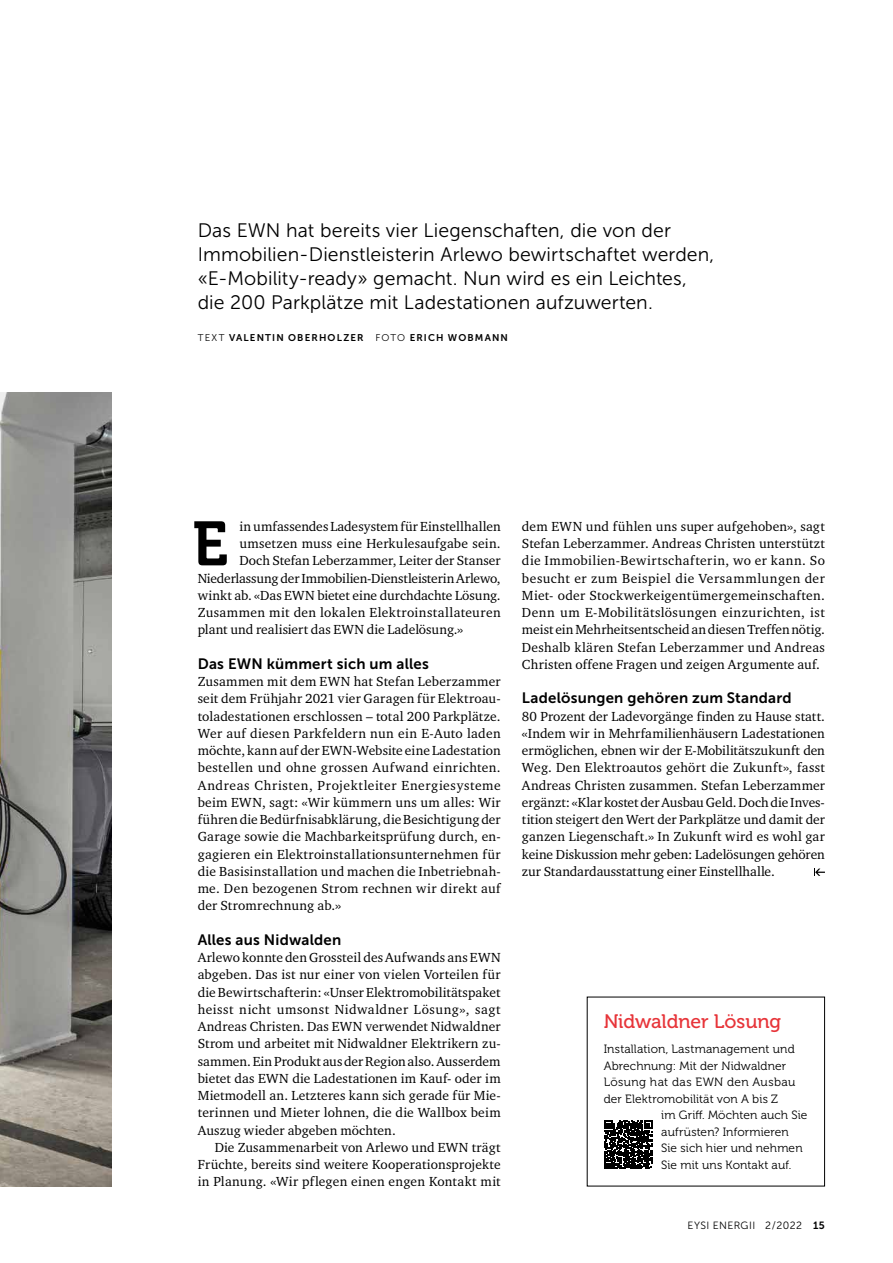
<style>
.page{position:relative;width:893px;height:1263px;background:#fff}
.page>*{position:absolute;margin:0;border:0;box-sizing:border-box;transform-origin:0 0}
.t1{font:62.1px "Museo 700";color:#000}
.t2{font:19.5px/24px "Museo Sans 300";letter-spacing:.005em;color:#000}
.t3{font:19.5px "Museo 500";letter-spacing:-.005em;color:#e73439}
.t4{font:15px "Museo Sans 700";letter-spacing:.015em;color:#000}
.t5{font:13.5px/17.2px "Charter ITC Std";letter-spacing:.01em;color:#000;text-align:justify}
.t6{font:13.5px "Charter ITC Std";letter-spacing:-.01em;color:#000}
.t7{font:13.5px "Charter ITC Std";letter-spacing:.03em;color:#000}
.t8{font:12px "Museo 300";letter-spacing:.01em;color:#000}
.t9{font:12px "Museo 300";letter-spacing:.03em;color:#000}
.t10{font:10.5px "Museo Sans 300";letter-spacing:.04em;color:#000}
.t11{font:9.75px "Museo Sans 700";letter-spacing:.12em;color:#000}
.s1{font-family:"Museo Sans 300"}
.s2{font-family:"Museo Sans 700"}
</style>
<div class="page">
<img style="left:0;top:393px;width:112px;height:793px">
<svg style="left:814px;top:868px;width:11px;height:8px"></svg>
<svg style="left:604px;top:1121px;width:48px;height:48px"></svg>
<h2 class="t2" style="left:198px;top:218px;width:518px">Das EWN hat bereits vier Liegenschaften, die von der Immobilien-Dienstleisterin Arlewo bewirtschaftet werden, «E-Mobility-ready» gemacht. Nun wird es ein Leichtes, die 200 Parkplätze mit Ladestationen aufzuwerten.</h2>
<p class="t11" style="left:198px;top:332px;width:312px"><span class="s1">TEXT</span> VALENTIN OBERHOLZER <span class="s1">FOTO</span> ERICH WOBMANN</p>
<h1 class="t1" style="left:192px;top:509px;width:37px">E</h1>
<p class="t5" style="left:239px;top:517px;width:263px">in umfassendes Ladesystem für Einstellhallen</p>
<p class="t5" style="left:239px;top:535px;width:263px">umsetzen muss eine Herkulesaufgabe sein.</p>
<p class="t5" style="left:239px;top:552px;width:263px">Doch Stefan Leberzammer, Leiter der Stanser</p>
<p class="t6" style="left:198px;top:570px;width:304px">Niederlassung der Immobilien-Dienstleisterin Arlewo,</p>
<p class="t5" style="left:198px;top:586px;width:304px">winkt ab. «Das EWN bietet eine durchdachte Lösung.</p>
<p class="t7" style="left:198px;top:604px;width:304px">Zusammen mit den lokalen Elektroinstallateuren</p>
<p class="t5" style="left:198px;top:621px;width:267px">plant und realisiert das EWN die Ladelösung.»</p>
<p class="t4" style="left:198px;top:655px;width:233px">Das EWN kümmert sich um alles</p>
<p class="t5" style="left:198px;top:673px;width:304px">Zusammen mit dem EWN hat Stefan Leberzammer seit dem Frühjahr 2021 vier Garagen für Elektroau&shy;toladestationen erschlossen – total 200 Parkplätze.<br>Wer auf diesen Parkfeldern nun ein E-Auto laden möchte, kann auf der EWN-Website eine Ladestation bestellen und ohne grossen Aufwand einrichten.<br>Andreas Christen, Projektleiter Energiesysteme beim EWN, sagt: «Wir kümmern uns um alles: Wir führen die Bedürfnisabklärung, die Besichtigung der Garage sowie die Machbarkeitsprüfung durch, en&shy;gagieren ein Elektroinstallationsunternehmen für die Basisinstallation und machen die Inbetriebnah&shy;me. Den bezogenen Strom rechnen wir direkt auf der Stromrechnung ab.»</p>
<p class="t4" style="left:198px;top:931px;width:145px">Alles aus Nidwalden</p>
<p class="t5" style="left:198px;top:949px;width:304px">Arlewo konnte den Grossteil des Aufwands ans EWN abgeben. Das ist nur einer von vielen Vorteilen für die Bewirtschafterin: «Unser Elektromobilitätspaket heisst nicht umsonst Nidwaldner Lösung», sagt Andreas Christen. Das EWN verwendet Nidwaldner Strom und arbeitet mit Nidwaldner Elektrikern zu&shy;sammen. Ein Produkt aus der Region also. Ausserdem bietet das EWN die Ladestationen im Kauf- oder im Mietmodell an. Letzteres kann sich gerade für Mie&shy;terinnen und Mieter lohnen, die die Wallbox beim Auszug wieder abgeben möchten.</p>
<p class="t5" style="left:198px;top:1138px;width:304px;text-indent:17px">Die Zusammenarbeit von Arlewo und EWN trägt Früchte, bereits sind weitere Kooperationsprojekte in Planung. «Wir pflegen einen engen Kontakt mit</p>
<p class="t5" style="left:522px;top:517px;width:304px">dem EWN und fühlen uns super aufgehoben», sagt Stefan Leberzammer. Andreas Christen unterstützt die Immobilien-Bewirtschafterin, wo er kann. So besucht er zum Beispiel die Versammlungen der Miet- oder Stockwerkeigentümergemeinschaften.<br>Denn um E-Mobilitätslösungen einzurichten, ist meist ein Mehrheitsentscheid an diesen Treffen nötig.<br>Deshalb klären Stefan Leberzammer und Andreas Christen offene Fragen und zeigen Argumente auf.</p>
<p class="t4" style="left:522px;top:690px;width:271px">Ladelösungen gehören zum Standard</p>
<p class="t5" style="left:522px;top:707px;width:304px">80 Prozent der Ladevorgänge finden zu Hause statt. «Indem wir in Mehrfamilienhäusern Ladestationen ermöglichen, ebnen wir der E-Mobilitätszukunft den Weg. Den Elektroautos gehört die Zukunft», fasst Andreas Christen zusammen. Stefan Leberzammer ergänzt: «Klar kostet der Ausbau Geld. Doch die Inves&shy;tition steigert den Wert der Parkplätze und damit der ganzen Liegenschaft.» In Zukunft wird es wohl gar keine Diskussion mehr geben: Ladelösungen gehören zur Standardausstattung einer Einstellhalle.</p>
<h2 class="t3" style="left:604px;top:1011px;width:179px">Nidwaldner Lösung</h2>
<p class="t8" style="left:604px;top:1042px;width:193px">Installation, Lastmanagement und</p>
<p class="t8" style="left:604px;top:1059px;width:184px">Abrechnung: Mit der Nidwaldner</p>
<p class="t9" style="left:604px;top:1075px;width:193px">Lösung hat das EWN den Ausbau</p>
<p class="t8" style="left:604px;top:1092px;width:176px">der Elektromobilität von A bis Z</p>
<p class="t8" style="left:661px;top:1108px;width:148px">im Griff. Möchten auch Sie</p>
<p class="t8" style="left:661px;top:1125px;width:129px">aufrüsten? Informieren</p>
<p class="t8" style="left:661px;top:1141px;width:143px">Sie sich hier und nehmen</p>
<p class="t8" style="left:661px;top:1158px;width:132px">Sie mit uns Kontakt auf.</p>
<p class="t10" style="left:687px;top:1220px;width:139px">EYSI ENERGII 2 / 2022 <span class="s2">15</span></p>
</div>
